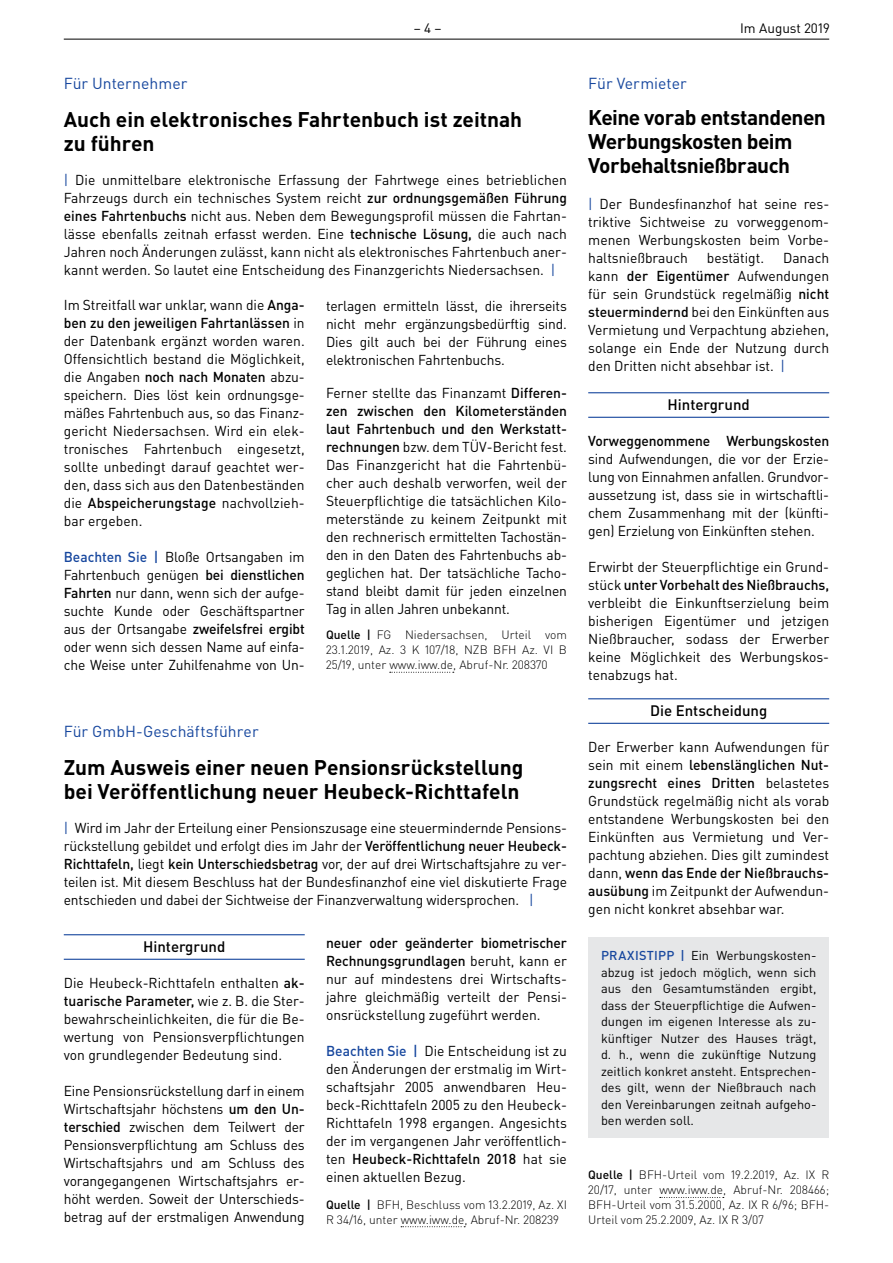
<style>
.page{position:relative;width:893px;height:1263px;background:#fff}
.page>*{position:absolute;margin:0;border:0;box-sizing:border-box;transform-origin:0 0}
.t1{font:700 21px/24px "DIN Pro";letter-spacing:-.005em;color:#000}
.t2{font:700 21px/24px "DIN Pro";letter-spacing:-.03em;color:#000}
.t3{font:15.75px "DIN Pro";color:#17479e}
.t4{font:500 15px "DIN Pro";color:#000}
.t5{font:14.25px/18px "DIN Pro";color:#000;text-align:justify}
.t6{font:500 14.25px "DIN Pro";letter-spacing:-.01em;color:#000}
.t7{font:13.5px "DIN Pro";color:#000}
.t8{font:12.75px/16.5px "DIN Pro";color:#000;text-align:justify}
.t9{font:300 12px/15px "DIN Pro";color:#000;text-align:justify}
.s1{color:#17479e}
.s2{font-weight:500}
.s3{font-weight:500;color:#17479e}
</style>
<div class="page">
<hr style="left:64px;top:39px;width:765px;height:1px;background:#000">
<svg style="left:390px;top:672px;width:64px;height:1px"></svg>
<hr style="left:64px;top:934px;width:241px;height:1px;background:#17479e">
<hr style="left:64px;top:959px;width:241px;height:1px;background:#17479e">
<svg style="left:401px;top:1226px;width:64px;height:1px"></svg>
<hr style="left:588px;top:392px;width:241px;height:1px;background:#17479e">
<hr style="left:588px;top:417px;width:241px;height:1px;background:#17479e">
<hr style="left:588px;top:698px;width:241px;height:1px;background:#17479e">
<hr style="left:588px;top:723px;width:241px;height:1px;background:#17479e">
<svg style="left:660px;top:1197px;width:64px;height:1px"></svg>
<div style="left:588px;top:938px;width:241px;height:200px;background:#e6e7e8"></div>
<p class="t7" style="left:414px;top:19px;width:29px">– 4 –</p>
<p class="t7" style="left:740px;top:19px;width:91px">Im August 2019</p>
<p class="t3" style="left:64px;top:73px;width:125px">Für Unternehmer</p>
<h1 class="t1" style="left:64px;top:106px;width:460px">Auch ein elektronisches Fahrtenbuch ist zeitnah zu führen</h1>
<p class="t5" style="left:64px;top:171px;width:505px"><span class="s1">|</span> Die unmittelbare elektronische Erfassung der Fahrtwege eines betrieblichen Fahrzeugs durch ein technisches System reicht <span class="s2">zur ordnungsgemäßen Führung eines Fahrtenbuchs</span> nicht aus. Neben dem Bewegungsprofil müssen die Fahrtan&shy;lässe ebenfalls zeitnah erfasst werden. Eine <span class="s2">technische Lösung,</span> die auch nach Jahren noch Änderungen zulässt, kann nicht als elektronisches Fahrtenbuch aner&shy;kannt werden. So lautet eine Entscheidung des Finanzgerichts Niedersachsen. <span class="s1">|</span></p>
<p class="t5" style="left:64px;top:295px;width:242px;text-align:left">Im Streitfall war unklar, wann die <span class="s2">Anga&shy;ben zu den jeweiligen Fahrtanlässen</span> in der Datenbank ergänzt worden waren.<br>Offensichtlich bestand die Möglichkeit, die Angaben <span class="s2">noch nach Monaten</span> abzu&shy;speichern. Dies löst kein ordnungsge&shy;mäßes Fahrtenbuch aus, so das Finanz&shy;gericht Niedersachsen. Wird ein elek&shy;tronisches Fahrtenbuch eingesetzt, sollte unbedingt darauf geachtet wer&shy;den, dass sich aus den Datenbeständen die <span class="s2">Abspeicherungstage</span> nachvollzieh&shy;bar ergeben.</p>
<p class="t5" style="left:64px;top:547px;width:242px"><span class="s3">Beachten Sie |</span> Bloße Ortsangaben im Fahrtenbuch genügen <span class="s2">bei dienstlichen Fahrten</span> nur dann, wenn sich der aufge&shy;suchte Kunde oder Geschäftspartner aus der Ortsangabe <span class="s2">zweifelsfrei ergibt </span>oder wenn sich dessen Name auf einfa&shy;che Weise unter Zuhilfenahme von Un-</p>
<p class="t5" style="left:326px;top:296px;width:242px">terlagen ermitteln lässt, die ihrerseits nicht mehr ergänzungsbedürftig sind.<br>Dies gilt auch bei der Führung eines elektronischen Fahrtenbuchs.</p>
<p class="t5" style="left:326px;top:383px;width:242px">Ferner stellte das Finanzamt <span class="s2">Differen&shy;zen zwischen den Kilometerständen laut Fahrtenbuch und den Werkstatt&shy;rechnungen</span> bzw. dem TÜV-Bericht fest.<br>Das Finanzgericht hat die Fahrtenbü&shy;cher auch deshalb verworfen, weil der Steuerpflichtige die tatsächlichen Kilo&shy;meterstände zu keinem Zeitpunkt mit den rechnerisch ermittelten Tachostän&shy;den in den Daten des Fahrtenbuchs ab&shy;geglichen hat. Der tatsächliche Tacho&shy;stand bleibt damit für jeden einzelnen Tag in allen Jahren unbekannt.</p>
<p class="t9" style="left:326px;top:627px;width:242px"><span class="s2">Quelle |</span> FG Niedersachsen, Urteil vom 23.1.2019, Az. 3 K 107/18, NZB BFH Az. VI B 25/19, unter www.iww.de, Abruf-Nr. 208370</p>
<p class="t3" style="left:64px;top:721px;width:196px">Für GmbH-Geschäftsführer</p>
<h1 class="t1" style="left:64px;top:754px;width:461px">Zum Ausweis einer neuen Pensionsrückstellung bei Veröffentlichung neuer Heubeck-Richttafeln</h1>
<p class="t5" style="left:64px;top:819px;width:505px"><span class="s1">|</span> Wird im Jahr der Erteilung einer Pensionszusage eine steuermindernde Pensions&shy;rückstellung gebildet und erfolgt dies im Jahr der <span class="s2">Veröffentlichung neuer Heubeck-Richttafeln,</span> liegt <span class="s2">kein Unterschiedsbetrag</span> vor, der auf drei Wirtschaftsjahre zu ver&shy;teilen ist. Mit diesem Beschluss hat der Bundesfinanzhof eine viel diskutierte Frage entschieden und dabei der Sichtweise der Finanzverwaltung widersprochen. <span class="s1">|</span></p>
<p class="t4" style="left:143px;top:937px;width:84px">Hintergrund</p>
<p class="t5" style="left:64px;top:973px;width:242px">Die Heubeck-Richttafeln enthalten <span class="s2">ak&shy;tuarische Parameter,</span> wie z. B. die Ster&shy;bewahrscheinlichkeiten, die für die Be&shy;wertung von Pensionsverpflichtungen von grundlegender Bedeutung sind.</p>
<p class="t5" style="left:64px;top:1081px;width:242px">Eine Pensionsrückstellung darf in einem Wirtschaftsjahr höchstens <span class="s2">um den Un&shy;terschied</span> zwischen dem Teilwert der Pensionsverpflichtung am Schluss des Wirtschaftsjahrs und am Schluss des vorangegangenen Wirtschaftsjahrs er&shy;höht werden. Soweit der Unterschieds&shy;betrag auf der erstmaligen Anwendung</p>
<p class="t5" style="left:326px;top:933px;width:242px"><span class="s2">neuer oder geänderter biometrischer Rechnungsgrundlagen</span> beruht, kann er nur auf mindestens drei Wirtschafts&shy;jahre gleichmäßig verteilt der Pensi&shy;onsrückstellung zugeführt werden.</p>
<p class="t5" style="left:326px;top:1041px;width:242px"><span class="s3">Beachten Sie |</span> Die Entscheidung ist zu den Änderungen der erstmalig im Wirt&shy;schaftsjahr 2005 anwendbaren Heu&shy;beck-Richttafeln 2005 zu den Heubeck-Richttafeln 1998 ergangen. Angesichts der im vergangenen Jahr veröffentlich&shy;ten <span class="s2">Heubeck-Richttafeln 2018</span> hat sie einen aktuellen Bezug.</p>
<p class="t9" style="left:326px;top:1196px;width:242px"><span class="s2">Quelle |</span> BFH, Beschluss vom 13.2.2019, Az. XI<br>R 34/16, unter www.iww.de, Abruf-Nr. 208239</p>
<p class="t3" style="left:588px;top:73px;width:100px">Für Vermieter</p>
<h1 class="t2" style="left:588px;top:105px;width:239px">Keine vorab entstandenen<br>Werbungskosten beim<br>Vorbehaltsnießbrauch</h1>
<p class="t5" style="left:588px;top:195px;width:242px;text-align:left"><span class="s1">|</span> Der Bundesfinanzhof hat seine res&shy;triktive Sichtweise zu vorweggenom&shy;menen Werbungskosten beim Vorbe&shy;haltsnießbrauch</p>
<p class="t5" style="left:707px;top:249px;width:59px">bestätigt.</p>
<p class="t5" style="left:588px;top:249px;width:242px;text-indent:195px">Danach kann <span class="s2">der Eigentümer</span> Aufwendungen für sein Grundstück regelmäßig <span class="s2">nicht steuermindernd</span> bei den Einkünften aus Vermietung und Verpachtung abziehen, solange ein Ende der Nutzung durch den Dritten nicht absehbar ist. <span class="s1">|</span></p>
<p class="t4" style="left:668px;top:395px;width:84px">Hintergrund</p>
<p class="t6" style="left:588px;top:431px;width:242px">Vorweggenommene Werbungskosten</p>
<p class="t5" style="left:588px;top:450px;width:242px">sind Aufwendungen, die vor der Erzie&shy;lung von Einnahmen anfallen. Grundvor&shy;aussetzung ist, dass sie in wirtschaftli&shy;chem Zusammenhang mit der (künfti&shy;gen) Erzielung von Einkünften stehen.</p>
<p class="t5" style="left:588px;top:558px;width:242px">Erwirbt der Steuerpflichtige ein Grund&shy;stück <span class="s2">unter Vorbehalt des Nießbrauchs, </span>verbleibt die Einkunftserzielung beim bisherigen Eigentümer und jetzigen Nießbraucher, sodass der Erwerber keine Möglichkeit des Werbungskos&shy;tenabzugs hat.</p>
<p class="t4" style="left:650px;top:701px;width:119px">Die Entscheidung</p>
<p class="t5" style="left:588px;top:738px;width:242px">Der Erwerber kann Aufwendungen für sein mit einem <span class="s2">lebenslänglichen Nut&shy;zungsrecht eines Dritten</span> belastetes Grundstück regelmäßig nicht als vorab entstandene Werbungskosten bei den Einkünften aus Vermietung und Ver&shy;pachtung abziehen. Dies gilt zumindest dann, <span class="s2">wenn das Ende der Nießbrauchs&shy;ausübung</span> im Zeitpunkt der Aufwendun&shy;gen nicht konkret absehbar war.</p>
<p class="t8" style="left:601px;top:947px;width:217px"><span class="s3">PRAXISTIPP |</span> Ein Werbungskosten&shy;abzug ist jedoch möglich, wenn sich aus den Gesamtumständen ergibt, dass der Steuerpflichtige die Aufwen&shy;dungen im eigenen Interesse als zu&shy;künftiger Nutzer des Hauses trägt, d. h., wenn die zukünftige Nutzung zeitlich konkret ansteht. Entsprechen&shy;des gilt, wenn der Nießbrauch nach den Vereinbarungen zeitnah aufgeho&shy;ben werden soll.</p>
<p class="t9" style="left:588px;top:1167px;width:242px"><span class="s2">Quelle |</span> BFH-Urteil vom 19.2.2019, Az. IX R 20/17, unter www.iww.de, Abruf-Nr. 208466; BFH-Urteil vom 31.5.2000, Az. IX R 6/96; BFH-Urteil vom 25.2.2009, Az. IX R 3/07</p>
</div>
